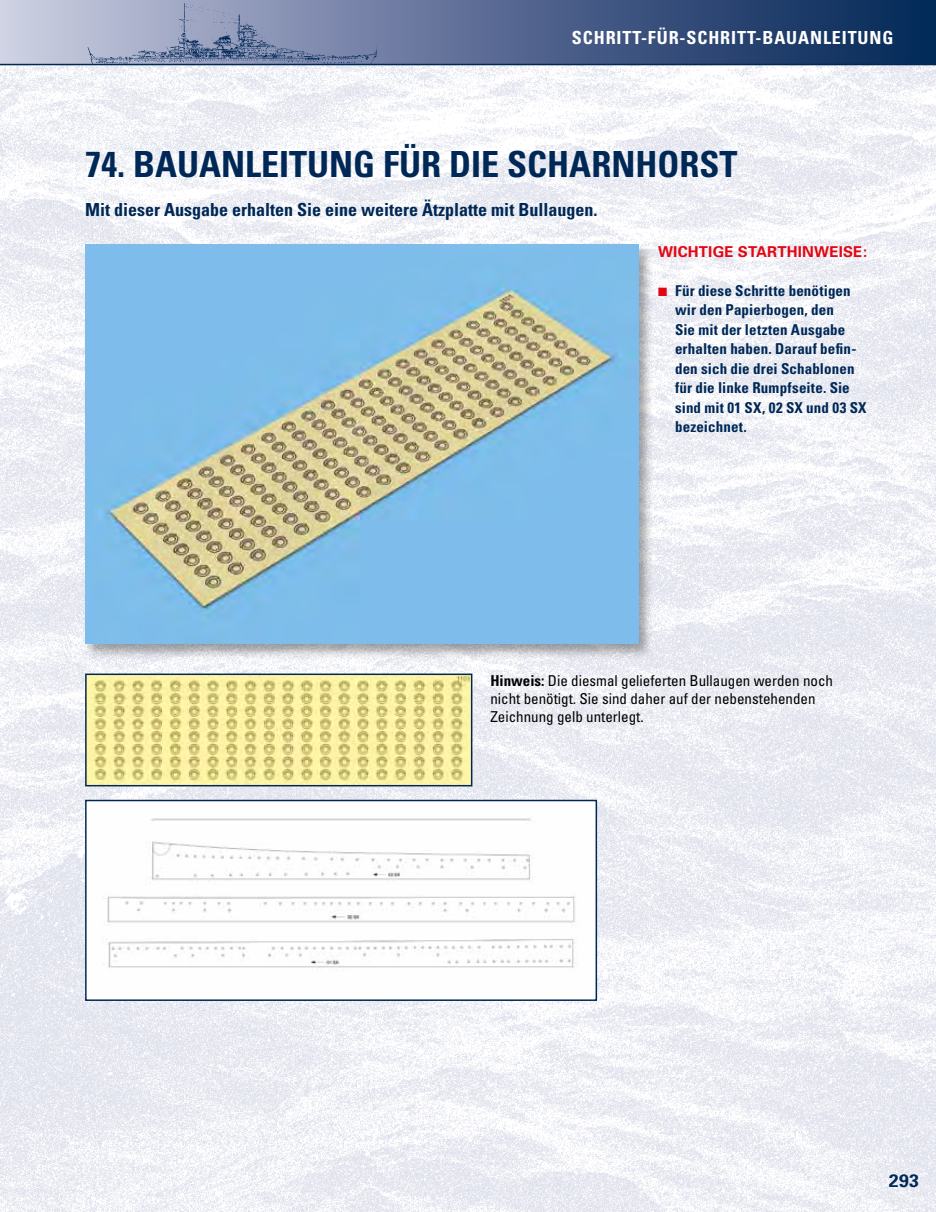
<style>
.page{position:relative;width:936px;height:1212px;background:#fff}
.page>*{position:absolute;margin:0;border:0;box-sizing:border-box;transform-origin:0 0}
.t1{font:700 condensed 36px "Univers";color:#002856}
.t2{font:700 condensed 18px "Univers";color:#002856}
.t3{font:700 condensed 18px "Univers";letter-spacing:.05em;color:#fff}
.t4{font:700 18px "Univers";color:#002856}
.t5{font:700 condensed 15px/19.5px "Univers";letter-spacing:.005em;color:#002856}
.t6{font:condensed 15px/18px "Univers";color:#000}
.t7{font:700 15px "Univers";letter-spacing:.015em;color:#e30613}
.s1{color:#e30613}
.s2{font-weight:700}
</style>
<div class="page">
<img style="left:0;top:65px;width:935px;height:1147px">
<div style="left:0;top:0;width:935px;height:64px;background:linear-gradient(to right,#c9c9e0,#001f53)"></div>
<img style="left:85px;top:3px;width:293px;height:61px">
<hr style="left:0;top:64px;width:935px;height:1px;background:#002856">
<div style="left:83px;top:242px;width:570px;height:418px;background:#000;opacity:.35"></div>
<img style="left:85px;top:245px;width:553px;height:399px">
<img style="left:88px;top:803px;width:506px;height:195px">
<div style="left:85px;top:800px;width:512px;height:201px;border:2px solid #002856"></div>
<img style="left:88px;top:676px;width:381px;height:107px">
<div style="left:85px;top:673px;width:387px;height:113px;border:2px solid #002856"></div>
<p class="t3" style="left:572px;top:27px;width:323px">Schritt-für-Schritt-Bauanleitung</p>
<h1 class="t1" style="left:85px;top:143px;width:653px">74. Bauanleitung für die Scharnhorst</h1>
<p class="t2" style="left:85px;top:198px;width:513px">Mit dieser Ausgabe erhalten Sie eine weitere Ätzplatte mit Bullaugen.</p>
<p class="t7" style="left:658px;top:242px;width:211px">WICHTIGE STARTHINWEISE:</p>
<p class="t5" style="left:675px;top:281px;width:193px;text-indent:-17px"><span class="s1">■</span> Für diese Schritte benötigen wir den Papierbogen, den<br>Sie mit der letzten Ausgabe erhalten haben. Darauf befin&shy;den sich die drei Schablonen für die linke Rumpfseite. Sie sind mit 01 SX, 02 SX und 03 SX bezeichnet.</p>
<p class="t6" style="left:490px;top:671px;width:344px"><span class="s2">Hinweis:</span> Die diesmal gelieferten Bullaugen werden noch nicht benötigt. Sie sind daher auf der nebenstehenden<br>Zeichnung gelb unterlegt.</p>
<p class="t4" style="left:888px;top:1170px;width:32px">293</p>
</div>
